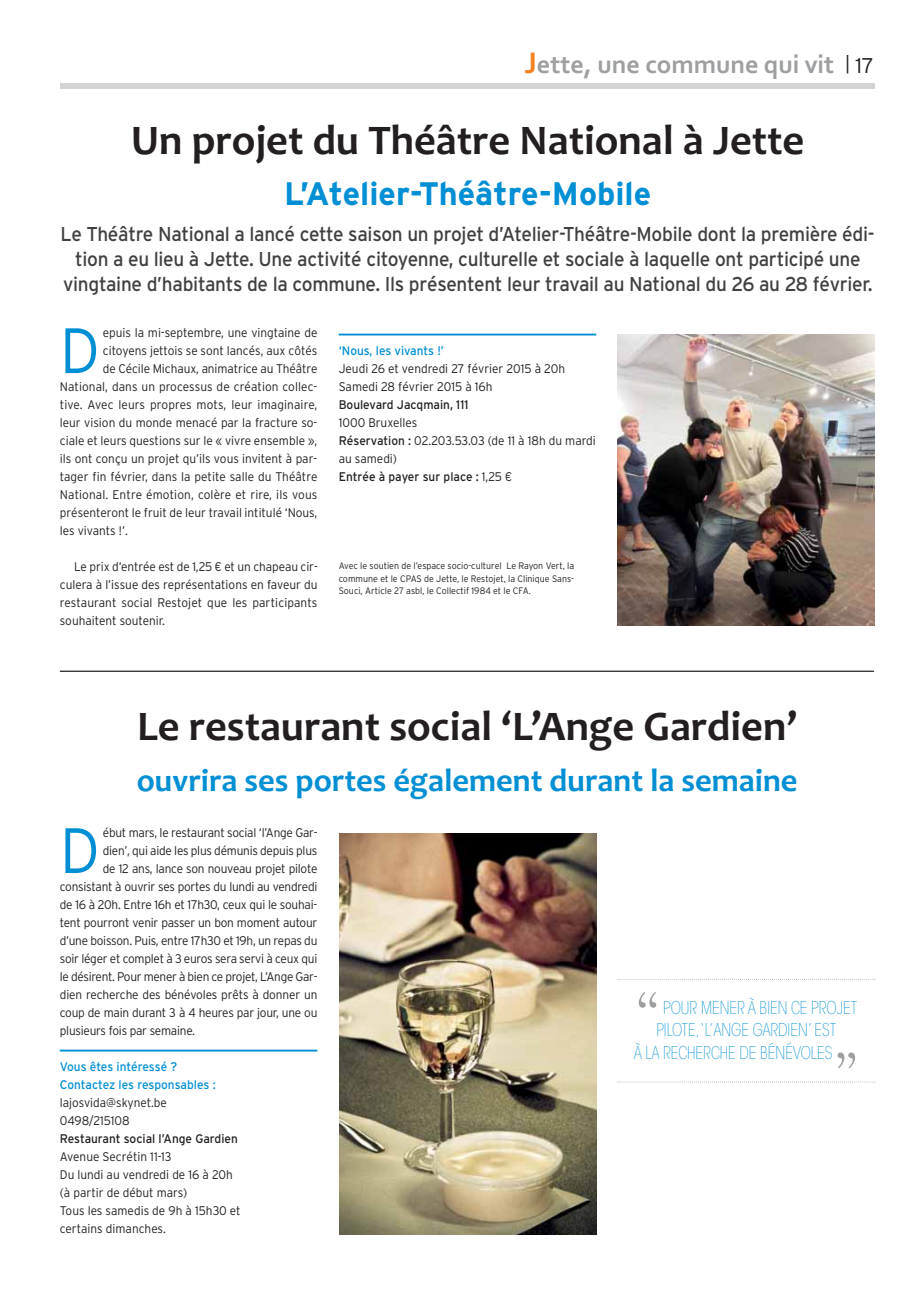
<style>
.page{position:relative;width:921px;height:1292px;background:#fff}
.page>*{position:absolute;margin:0;border:0;box-sizing:border-box;transform-origin:0 0}
.t1{font:300 63.88px "Interstate";color:#008fd4;scale:.95 1}
.t2{font:55px "Caslon Two Twenty Four";color:#9d9fa1;scale:.95 1}
.t3{font:700 42.5px "Candara";color:#231f20}
.t4{font:700 32.5px "Candara";color:#008fd4}
.t5{font:700 32.5px "Interstate";color:#008fd4}
.t6{font:700 26.25px "Corbel";color:#9d9fa1}
.t7{font:20px/25px "Interstate";letter-spacing:-.015em;color:#404041;text-align:center;scale:.95 1}
.t8{font:200 condensed 17.5px "ITC Avant Garde Std";color:#008fd4;scale:.95 1}
.t9{font:300 12.5px/18px "Interstate";letter-spacing:-.005em;color:#231f20;scale:.95 1}
.t10{font:12.5px/18px "Interstate";color:#008fd4;scale:.95 1}
.t11{font:12.5px "Interstate";color:#231f20;scale:.95 1}
.t12{font:300 12.5px "Interstate";letter-spacing:-.025em;color:#231f20;scale:.95 1}
.t13{font:300 9.38px/12.5px "Interstate";color:#231f20;text-align:justify;scale:.95 1}
.s1{font-size:31.25px;color:#f5821f}
.s2{font-family:"Interstate";font-weight:300;font-size:18.75px;color:#231f20}
.s3{font-family:"Interstate";font-weight:300;font-size:21.25px;color:#231f20}
.s4{font-weight:400}
</style>
<div class="page">
<div style="left:60px;top:83px;width:814px;height:6px;background:#d1d3d4"></div>
<hr style="left:60px;top:670px;width:814px;height:2px;background:#231f20">
<hr style="left:60px;top:1049px;width:257px;height:2px;background:#008fd4">
<svg style="left:617px;top:1081px;width:258px;height:1px"></svg>
<img style="left:339px;top:834px;width:257px;height:400px">
<hr style="left:339px;top:333px;width:257px;height:2px;background:#008fd4">
<img style="left:617px;top:334px;width:257px;height:291px">
<h3 class="t6" style="left:524px;top:49px;width:351px"><span class="s1">J</span>ette, une commune qui vit <span class="s2">|</span> <span class="s3">17</span></h3>
<h3 class="t3" style="left:131px;top:125px;width:674px">Un projet du Théâtre National à Jette</h3>
<h3 class="t5" style="left:284px;top:181px;width:368px">L’Atelier-Théâtre-Mobile</h3>
<p class="t7" style="left:61px;top:223px;width:858px">Le Théâtre National a lancé cette saison un projet d’Atelier-Théâtre-Mobile dont la première édi&shy;tion a eu lieu à Jette. Une activité citoyenne, culturelle et sociale à laquelle ont participé une vingtaine d’habitants de la commune. Ils présentent leur travail au National du 26 au 28 février.</p>
<h1 class="t1" style="left:60px;top:326px;width:44px">D</h1>
<p class="t9" style="left:103px;top:325px;width:227px">epuis la mi-septembre, une vingtaine de</p>
<p class="t9" style="left:103px;top:343px;width:227px">citoyens jettois se sont lancés, aux côtés</p>
<p class="t9" style="left:103px;top:361px;width:227px">de Cécile Michaux, animatrice au Théâtre</p>
<p class="t9" style="left:60px;top:379px;width:273px">National, dans un processus de création collec-</p>
<p class="t9" style="left:60px;top:397px;width:273px">tive. Avec leurs propres mots, leur imaginaire,</p>
<p class="t9" style="left:60px;top:415px;width:273px">leur vision du monde menacé par la fracture so-</p>
<p class="t9" style="left:60px;top:433px;width:273px">ciale et leurs questions sur le « vivre ensemble »,</p>
<p class="t9" style="left:60px;top:451px;width:272px">ils ont conçu un projet qu’ils vous invitent à par-</p>
<p class="t9" style="left:60px;top:469px;width:273px">tager fin février, dans la petite salle du Théâtre</p>
<p class="t9" style="left:60px;top:487px;width:273px">National. Entre émotion, colère et rire, ils vous</p>
<p class="t9" style="left:60px;top:505px;width:273px">présenteront le fruit de leur travail intitulé ‘Nous,</p>
<p class="t9" style="left:60px;top:523px;width:73px">les vivants !’.</p>
<p class="t9" style="left:60px;top:559px;width:273px;text-align:justify;text-indent:14px">Le prix d’entrée est de 1,25 ¤ et un chapeau cir&shy;culera à l’issue des représentations en faveur du restaurant social Restojet que les participants souhaitent soutenir.</p>
<p class="t10" style="left:339px;top:343px;width:112px">‘Nous, les vivants !’</p>
<p class="t9" style="left:339px;top:361px;width:240px">Jeudi 26 et vendredi 27 février 2015 à 20h<br>Samedi 28 février 2015 à 16h</p>
<p class="t11" style="left:339px;top:400px;width:138px">Boulevard Jacqmain, 111</p>
<p class="t9" style="left:339px;top:415px;width:272px">1000 Bruxelles<br><span class="s4">Réservation :</span> 02.203.53.03 (de 11 à 18h du mardi au samedi)<br><span class="s4">Entrée à payer sur place :</span> 1,25 ¤</p>
<p class="t13" style="left:339px;top:560px;width:249px">Avec le soutien de l’espace socio-culturel Le Rayon Vert, la commune et le CPAS de Jette, le Restojet, la Clinique Sans-Souci, Article 27 asbl, le Collectif 1984 et le CFA.</p>
<h3 class="t3" style="left:137px;top:710px;width:661px">Le restaurant social ‘L’Ange Gardien’</h3>
<h3 class="t4" style="left:137px;top:768px;width:662px">ouvrira ses portes également durant la semaine</h3>
<h1 class="t1" style="left:60px;top:826px;width:44px">D</h1>
<p class="t9" style="left:103px;top:824px;width:228px">ébut mars, le restaurant social ‘l’Ange Gar-</p>
<p class="t9" style="left:103px;top:842px;width:227px">dien’, qui aide les plus démunis depuis plus</p>
<p class="t9" style="left:103px;top:860px;width:227px">de 12 ans, lance son nouveau projet pilote</p>
<p class="t9" style="left:60px;top:878px;width:273px">consistant à ouvrir ses portes du lundi au vendredi</p>
<p class="t9" style="left:60px;top:896px;width:273px">de 16 à 20h. Entre 16h et 17h30, ceux qui le souhai-</p>
<p class="t9" style="left:60px;top:914px;width:273px">tent pourront venir passer un bon moment autour</p>
<p class="t9" style="left:60px;top:932px;width:273px">d’une boisson. Puis, entre 17h30 et 19h, un repas du</p>
<p class="t9" style="left:60px;top:950px;width:272px">soir léger et complet à 3 euros sera servi à ceux qui</p>
<p class="t12" style="left:60px;top:972px;width:273px">le désirent. Pour mener à bien ce projet, L’Ange Gar-</p>
<p class="t9" style="left:60px;top:986px;width:273px">dien recherche des bénévoles prêts à donner un</p>
<p class="t9" style="left:60px;top:1004px;width:273px">coup de main durant 3 à 4 heures par jour, une ou</p>
<p class="t9" style="left:60px;top:1022px;width:144px">plusieurs fois par semaine.</p>
<p class="t10" style="left:60px;top:1058px;width:165px">Vous êtes intéressé ?<br>Contactez les responsables :</p>
<p class="t9" style="left:60px;top:1094px;width:114px">lajosvida@skynet.be<br>0498/215108</p>
<p class="t11" style="left:60px;top:1134px;width:189px">Restaurant social l’Ange Gardien</p>
<p class="t9" style="left:60px;top:1148px;width:192px">Avenue Secrétin 11-13<br>Du lundi au vendredi de 16 à 20h (à partir de début mars)<br>Tous les samedis de 9h à 15h30 et certains dimanches.</p>
<h2 class="t2" style="left:635px;top:992px;width:27px">“</h2>
<h3 class="t8" style="left:663px;top:997px;width:206px">POUR MENER À BIEN CE PROJET</h3>
<h3 class="t8" style="left:656px;top:1019px;width:191px">PILOTE,‘L’ANGE GARDIEN’ EST</h3>
<h3 class="t8" style="left:634px;top:1042px;width:210px">À LA RECHERCHE DE BÉNÉVOLES</h3>
<h2 class="t2" style="left:834px;top:1052px;width:27px">”</h2>
</div>
